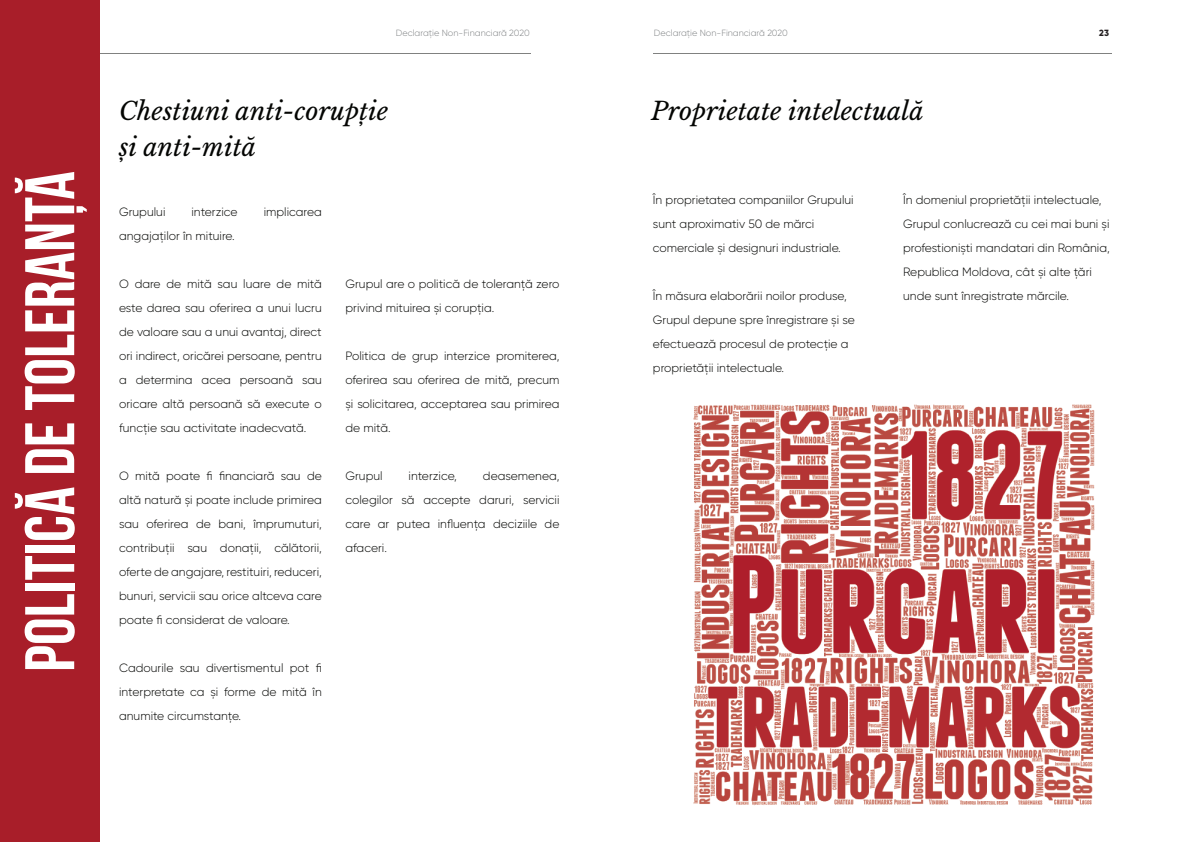
<style>
.page{position:relative;width:1191px;height:842px;background:#fff}
.page>*{position:absolute;margin:0;border:0;box-sizing:border-box;transform-origin:0 0}
.t1{font:700 70px "Bebas Neue";color:#fff}
.t2{font:italic 25px/36px "Libre Baskerville";color:#040503}
.t3{font:300 12px/24px "Gilroy";color:#040503;text-align:justify}
.t4{font:300 9px "Gilroy";color:#808385}
.t5{font:800 9px "Gilroy";color:#231f20}
</style>
<div class="page">
<hr style="left:75px;top:53px;width:455px;height:1px;background:#808180">
<hr style="left:653px;top:53px;width:458px;height:1px;background:#808180">
<div style="left:0;top:0;width:99px;height:842px;background:#a81e29"></div>
<img style="left:693px;top:404px;width:402px;height:402px">
<h1 class="t1" style="left:12px;top:672px;width:502px;rotate:-90deg">POLITICĂ DE TOLERANȚĂ</h1>
<p class="t4" style="left:396px;top:27px;width:135px">Declarație Non-Financiară 2020</p>
<p class="t4" style="left:654px;top:27px;width:135px">Declarație Non-Financiară 2020</p>
<p class="t5" style="left:1099px;top:27px;width:11px">23</p>
<h2 class="t2" style="left:119px;top:93px;width:270px">Chestiuni anti-corupție și anti-mită</h2>
<h2 class="t2" style="left:651px;top:93px;width:274px">Proprietate intelectuală</h2>
<p class="t3" style="left:119px;top:200px;width:48px">Grupului</p>
<p class="t3" style="left:191px;top:200px;width:48px">interzice</p>
<p class="t3" style="left:264px;top:200px;width:60px">implicarea</p>
<p class="t3" style="left:119px;top:224px;width:117px">angajaților în mituire.</p>
<p class="t3" style="left:119px;top:272px;width:204px">O dare de mită sau luare de mită este darea sau oferirea a unui lucru de valoare sau a unui avantaj, direct ori indirect, oricărei persoane, pentru a determina acea persoană sau oricare altă persoană să execute o funcție sau activitate inadecvată.</p>
<p class="t3" style="left:119px;top:464px;width:204px">O mită poate fi financiară sau de altă natură și poate include primirea sau oferirea de bani, împrumuturi, contribuții sau donații, călătorii, oferte de angajare, restituiri, reduceri, bunuri, servicii sau orice altceva care poate fi considerat de valoare.</p>
<p class="t3" style="left:119px;top:656px;width:204px">Cadourile sau divertismentul pot fi interpretate ca și forme de mită în anumite circumstanțe.</p>
<p class="t3" style="left:345px;top:272px;width:215px">Grupul are o politică de toleranță zero privind mituirea și corupția.</p>
<p class="t3" style="left:345px;top:344px;width:215px">Politica de grup interzice promiterea, oferirea sau oferirea de mită, precum și solicitarea, acceptarea sau primirea de mită.</p>
<p class="t3" style="left:345px;top:464px;width:39px">Grupul</p>
<p class="t3" style="left:408px;top:464px;width:50px">interzice,</p>
<p class="t3" style="left:345px;top:464px;width:215px;text-indent:137px">deasemenea, colegilor să accepte daruri, servicii care ar putea influența deciziile de afaceri.</p>
<p class="t3" style="left:653px;top:188px;width:202px;text-align:left">În proprietatea companiilor Grupului sunt aproximativ 50 de mărci comerciale și designuri industriale.</p>
<p class="t3" style="left:653px;top:284px;width:203px;text-align:left">În măsura elaborării noilor produse, Grupul depune spre înregistrare și se efectuează procesul de protecție a proprietății intelectuale.</p>
<p class="t3" style="left:903px;top:188px;width:208px;text-align:left">În domeniul proprietății intelectuale, Grupul conlucrează cu cei mai buni și profestioniști mandatari din România, Republica Moldova, cât și alte țări unde sunt înregistrate mărcile.</p>
</div>
